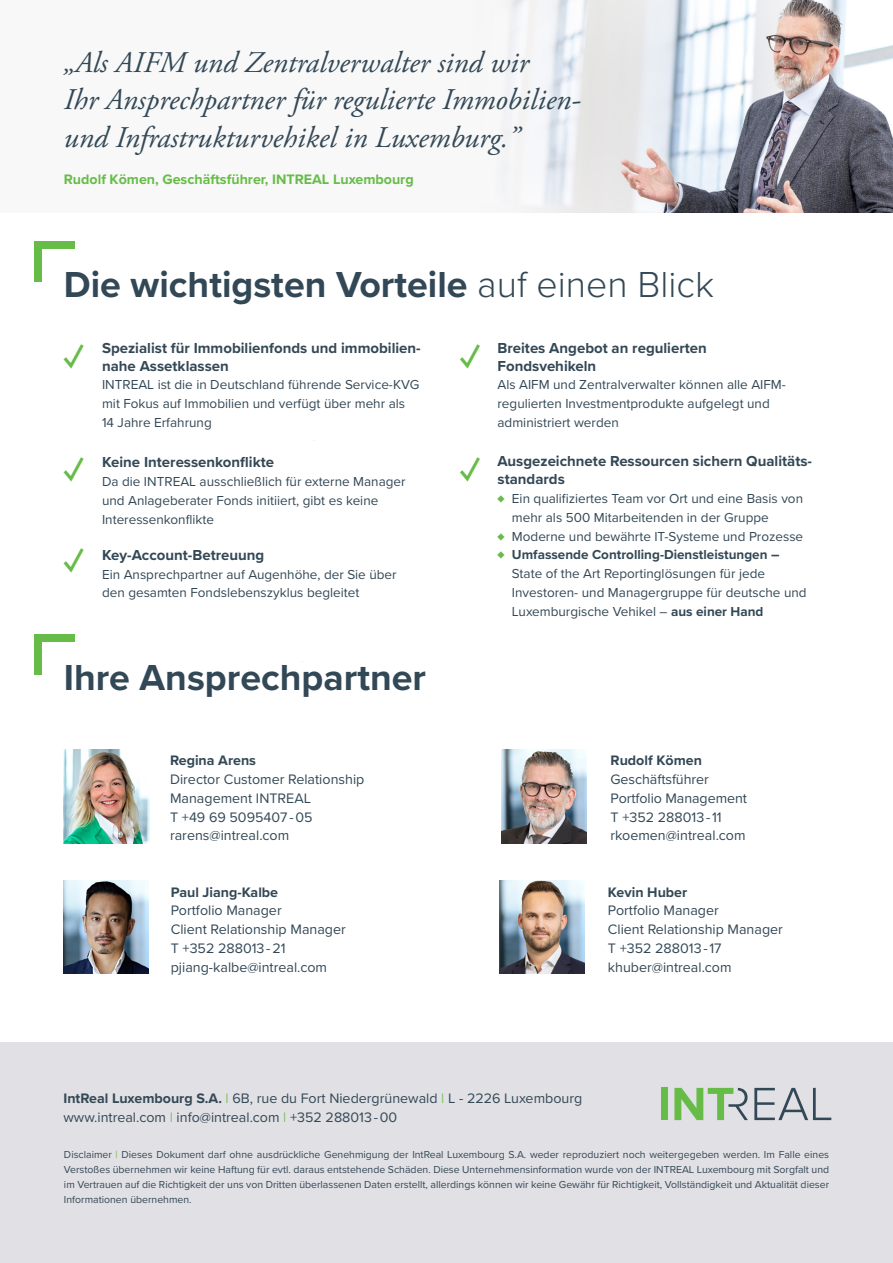
<style>
.page{position:relative;width:893px;height:1263px;background:#fff}
.page>*{position:absolute;margin:0;border:0;box-sizing:border-box;transform-origin:0 0}
.t1{font:700 37.5px "Proxima Nova";color:#334856}
.t2{font:700 37.5px "Proxima Nova";color:#67bc48}
.B_Copy{font:italic 30px/37.5px "Adobe Garamond Pro";color:#334856}
.t3{font:700 15px/18px "Proxima Nova";color:#334856}
.B_Copy-2{font:14.25px "Proxima Nova";color:#334856}
.B_Copy-3{font:700 14.25px "Proxima Nova";color:#334856}
.B_Copy-4{font:700 14.25px "Proxima Nova";color:#67bc48}
.t4{font:13.5px/18.8px "Proxima Nova";color:#334856}
.B_Copy-5{font:10.5px/15px "Proxima Nova";color:#334856;text-align:justify}
.s1{font-weight:300}
.s2{font-weight:700;font-size:14.25px;color:#67bc48}
.s3{font-weight:700}
.s4{font-weight:700;font-size:14.25px}
.s5{font-weight:300;color:#67bc48}
.s6{font-weight:300;color:#67bd4a}
.s7{color:#67bc48}
</style>
<div class="page">
<img style="left:64px;top:750px;width:85px;height:93px">
<img style="left:478px;top:0;width:415px;height:213px">
<div style="left:0;top:1043px;width:893px;height:220px;background:#e1e0e4"></div>
<div style="left:34px;top:241px;width:8px;height:40px;background:#67bc48"></div>
<div style="left:34px;top:241px;width:40px;height:8px;background:#67bc48"></div>
<div style="left:661px;top:1088px;width:7px;height:32px;background:#67bc48"></div>
<svg style="left:754px;top:1088px;width:77px;height:32px"></svg>
<svg style="left:674px;top:1088px;width:74px;height:32px"></svg>
<div style="left:34px;top:635px;width:8px;height:40px;background:#67bc48"></div>
<div style="left:34px;top:635px;width:40px;height:7px;background:#67bc48"></div>
<img style="left:500px;top:880px;width:85px;height:94px">
<img style="left:502px;top:750px;width:85px;height:93px">
<img style="left:64px;top:880px;width:85px;height:94px">
<p class="B_Copy" style="left:64px;top:44px;width:466px">„Als AIFM und Zentralverwalter sind wir</p>
<p class="B_Copy" style="left:64px;top:82px;width:518px">Ihr Ansprechpartner für regulierte Immobilien&shy;und Infrastrukturvehikel in Luxemburg.”</p>
<p class="B_Copy-4" style="left:64px;top:169px;width:351px">Rudolf Kömen, Geschäftsführer, INTREAL Luxembourg</p>
<p class="t1" style="left:64px;top:256px;width:652px">Die wichtigsten Vorteile <span class="s1">auf einen Blick</span></p>
<p class="t3" style="left:102px;top:338px;width:320px">Spezialist für Immobilienfonds und immobilien&shy;nahe Assetklassen</p>
<p class="t4" style="left:102px;top:375px;width:319px">INTREAL ist die in Deutschland führende Service-KVG mit Fokus auf Immobilien und verfügt über mehr als<br>14 Jahre Erfahrung</p>
<p class="t3" style="left:102px;top:453px;width:174px">Keine Interessenkonflikte</p>
<p class="t4" style="left:102px;top:472px;width:305px">Da die INTREAL ausschließlich für externe Manager und Anlageberater Fonds initiiert, gibt es keine<br>Interessenkonflikte</p>
<p class="t3" style="left:497px;top:338px;width:211px">Breites Angebot an regulierten<br>Fondsvehikeln</p>
<p class="t4" style="left:497px;top:375px;width:290px">Als AIFM und Zentralverwalter können alle AIFM&shy;regulierten Investmentprodukte aufgelegt und administriert werden</p>
<p class="t2" style="left:64px;top:331px;width:21px">✓</p>
<p class="t2" style="left:460px;top:331px;width:21px">✓</p>
<p class="t3" style="left:497px;top:451px;width:316px;line-height:18.8px">Ausgezeichnete Ressourcen sichern Qualitäts&shy;standards</p>
<p class="t4" style="left:512px;top:489px;width:293px;text-indent:-14px"><span class="s2">♦</span> Ein qualifiziertes Team vor Ort und eine Basis von mehr als 500 Mitarbeitenden in der Gruppe</p>
<p class="t4" style="left:497px;top:526px;width:307px"><span class="s2">♦</span> Moderne und bewährte IT-Systeme und Prozesse</p>
<p class="t4" style="left:512px;top:545px;width:296px;text-indent:-14px"><span class="s2">♦</span> <span class="s3">Umfassende Controlling-Dienstleistungen</span> <span class="s4">– </span>State of the Art Reportinglösungen für jede Investoren- und Managergruppe für deutsche und Luxemburgische Vehikel – <span class="s3">aus einer Hand</span></p>
<p class="t2" style="left:64px;top:445px;width:21px">✓</p>
<p class="t2" style="left:460px;top:445px;width:21px">✓</p>
<p class="t2" style="left:64px;top:535px;width:21px">✓</p>
<p class="t3" style="left:102px;top:546px;width:164px">Key-Account-Betreuung</p>
<p class="t4" style="left:102px;top:564px;width:296px">Ein Ansprechpartner auf Augenhöhe, der Sie über den gesamten Fondslebenszyklus begleitet</p>
<p class="t1" style="left:64px;top:650px;width:364px">Ihre Ansprechpartner</p>
<p class="B_Copy-3" style="left:170px;top:750px;width:87px">Regina Arens</p>
<p class="B_Copy-2" style="left:170px;top:769px;width:196px">Director Customer Relationship</p>
<p class="B_Copy-2" style="left:170px;top:787px;width:142px">Management INTREAL</p>
<p class="B_Copy-2" style="left:170px;top:806px;width:144px">T +49 69 5095407 - 05</p>
<p class="B_Copy-2" style="left:170px;top:825px;width:121px">rarens@intreal.com</p>
<p class="B_Copy-3" style="left:171px;top:881px;width:109px">Paul Jiang-Kalbe</p>
<p class="B_Copy-2" style="left:171px;top:900px;width:112px">Portfolio Manager</p>
<p class="B_Copy-2" style="left:171px;top:919px;width:177px">Client Relationship Manager</p>
<p class="B_Copy-2" style="left:171px;top:937px;width:116px">T +352 288013 - 21</p>
<p class="B_Copy-2" style="left:171px;top:956px;width:158px">pjiang-kalbe@intreal.com</p>
<p class="B_Copy-3" style="left:611px;top:750px;width:93px">Rudolf Kömen</p>
<p class="B_Copy-2" style="left:611px;top:769px;width:100px">Geschäftsführer</p>
<p class="B_Copy-2" style="left:611px;top:787px;width:138px">Portfolio Management</p>
<p class="B_Copy-2" style="left:611px;top:806px;width:113px">T +352 288013 - 11</p>
<p class="B_Copy-2" style="left:611px;top:825px;width:137px">rkoemen@intreal.com</p>
<p class="B_Copy-3" style="left:608px;top:881px;width:81px">Kevin Huber</p>
<p class="B_Copy-2" style="left:608px;top:900px;width:112px">Portfolio Manager</p>
<p class="B_Copy-2" style="left:608px;top:919px;width:177px">Client Relationship Manager</p>
<p class="B_Copy-2" style="left:608px;top:937px;width:115px">T +352 288013 - 17</p>
<p class="B_Copy-2" style="left:608px;top:956px;width:125px">khuber@intreal.com</p>
<p class="B_Copy-2" style="left:63px;top:1087px;width:520px"><span class="s3">IntReal Luxembourg S.A.</span> <span class="s5">I</span> 6B, rue du Fort Niedergrünewald <span class="s6">I</span> L - 2226 Luxembourg</p>
<p class="B_Copy-2" style="left:63px;top:1106px;width:335px">www.intreal.com <span class="s6">I</span> info@intreal.com <span class="s5">I</span> +352 288013 - 00</p>
<p class="B_Copy-5" style="left:64px;top:1147px;width:767px">Disclaimer <span class="s7">|</span> Dieses Dokument darf ohne ausdrückliche Genehmigung der IntReal Luxembourg S.A. weder reproduziert noch weitergegeben werden. Im Falle eines Verstoßes übernehmen wir keine Haftung für evtl. daraus entstehende Schäden. Diese Unternehmensinformation wurde von der INTREAL Luxembourg mit Sorgfalt und im Vertrauen auf die Richtigkeit der uns von Dritten überlassenen Daten erstellt, allerdings können wir keine Gewähr für Richtigkeit, Vollständigkeit und Aktualität dieser Informationen übernehmen.</p>
</div>
